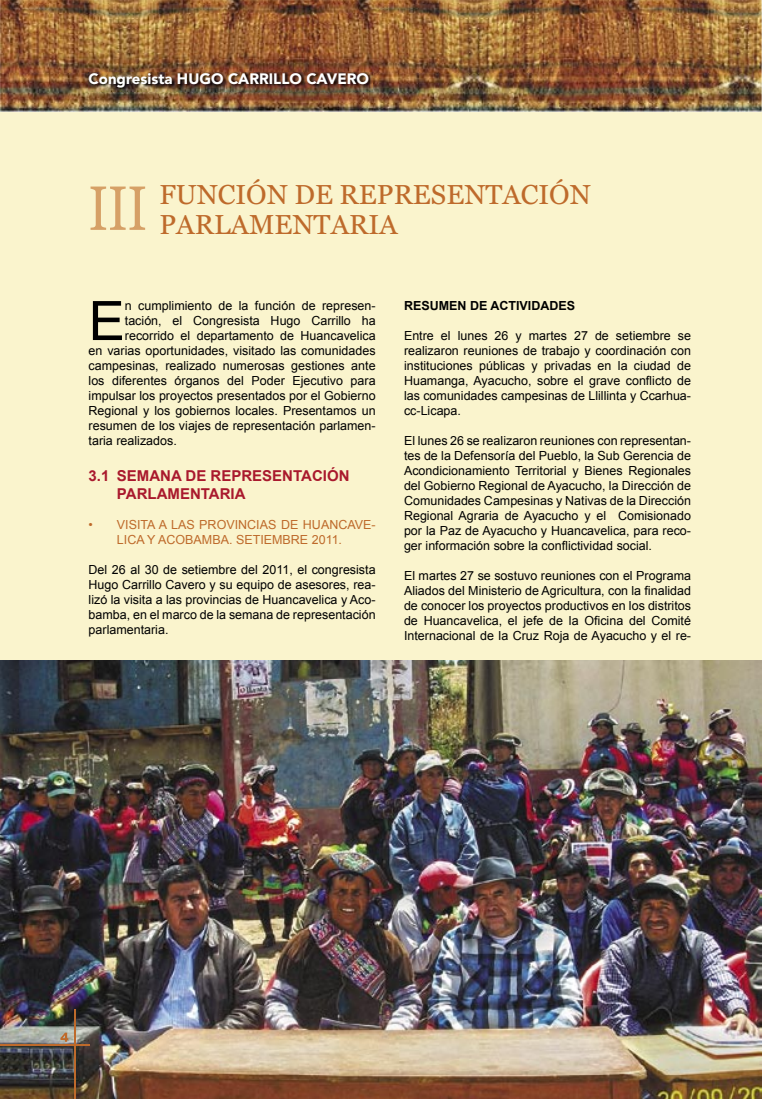
<style>
.page{position:relative;width:762px;height:1099px;background:#fff}
.page>*{position:absolute;margin:0;border:0;box-sizing:border-box;transform-origin:0 0}
.t1{font:62.5px "Georgia";color:#d6a066;scale:.8 1}
.t2{font:54.38px "Arial";color:#000}
.t3{font:27.5px "Georgia";color:#be6a2b}
.t4{font:700 15px/18px "Arial";color:#a9192d}
.t5{font:900 15px "Avenir";color:#fff}
.t6{font:12.5px/15px "Arial";color:#000;text-align:justify}
.t7{font:12.5px/15px "Arial";color:#be6a2b;text-align:center}
.t8{font:700 12.5px "Arial";color:#000}
</style>
<div class="page">
<div style="left:0;top:12px;width:762px;height:1086px;background:#faf4cd"></div>
<img style="left:0;top:0;width:761px;height:112px">
<img style="left:88px;top:72px;width:285px;height:20px">
<img style="left:0;top:660px;width:761px;height:438px">
<hr style="left:74px;top:1009px;width:1px;height:89px;background:#be6a2b">
<hr style="left:0;top:1044px;width:89px;height:1px;background:#be6a2b">
<svg style="left:60px;top:1032px;width:8px;height:9px"></svg>
<p class="t5" style="left:89px;top:70px;width:282px">Congresista HUGO CARRILLO CAVERO</p>
<h1 class="t1" style="left:89px;top:173px;width:75px">III</h1>
<h3 class="t3" style="left:159px;top:179px;width:433px">FUNCIÓN DE REPRESENTACIÓN</h3>
<h3 class="t3" style="left:159px;top:209px;width:240px">PARLAMENTARIA</h3>
<h2 class="t2" style="left:89px;top:290px;width:38px">E</h2>
<p class="t6" style="left:125px;top:298px;width:252px">n cumplimiento de la función de represen-</p>
<p class="t6" style="left:125px;top:313px;width:252px">tación, el Congresista Hugo Carrillo ha</p>
<p class="t6" style="left:125px;top:328px;width:252px">recorrido el departamento de Huancavelica</p>
<p class="t6" style="left:89px;top:343px;width:288px">en varias oportunidades, visitado las comunidades</p>
<p class="t6" style="left:89px;top:358px;width:288px">campesinas, realizado numerosas gestiones ante</p>
<p class="t6" style="left:89px;top:373px;width:288px">los diferentes órganos del Poder Ejecutivo para</p>
<p class="t6" style="left:89px;top:388px;width:288px">impulsar los proyectos presentados por el Gobierno</p>
<p class="t6" style="left:89px;top:403px;width:288px">Regional y los gobiernos locales. Presentamos un</p>
<p class="t6" style="left:89px;top:418px;width:288px">resumen de los viajes de representación parlamen-</p>
<p class="t6" style="left:89px;top:433px;width:90px">taria realizados.</p>
<p class="t4" style="left:117px;top:467px;width:234px;text-indent:-28px">3.1 SEMANA DE REPRESENTACIÓN<br>PARLAMENTARIA</p>
<p class="t7" style="left:89px;top:517px;width:288px">• VISITA A LAS PROVINCIAS DE HUANCAVE-<br>LICA Y ACOBAMBA. SETIEMBRE 2011.</p>
<p class="t6" style="left:89px;top:562px;width:289px">Del 26 al 30 de setiembre del 2011, el congresista Hugo Carrillo Cavero y su equipo de asesores, rea&shy;lizó la visita a las provincias de Huancavelica y Aco&shy;bamba, en el marco de la semana de representación parlamentaria.</p>
<p class="t8" style="left:404px;top:298px;width:173px">RESUMEN DE ACTIVIDADES</p>
<p class="t6" style="left:404px;top:328px;width:289px">Entre el lunes 26 y martes 27 de setiembre se realizaron reuniones de trabajo y coordinación con instituciones públicas y privadas en la ciudad de Huamanga, Ayacucho, sobre el grave conflicto de las comunidades campesinas de Llillinta y Ccarhua&shy;cc-Licapa.</p>
<p class="t6" style="left:404px;top:433px;width:288px">El lunes 26 se realizaron reuniones con representan&shy;tes de la Defensoría del Pueblo, la Sub Gerencia de Acondicionamiento Territorial y Bienes Regionales del Gobierno Regional de Ayacucho, la Dirección de Comunidades Campesinas y Nativas de la Dirección Regional Agraria de Ayacucho y el Comisionado por la Paz de Ayacucho y Huancavelica, para reco&shy;ger información sobre la conflictividad social.</p>
<p class="t6" style="left:404px;top:568px;width:289px">El martes 27 se sostuvo reuniones con el Programa Aliados del Ministerio de Agricultura, con la finalidad de conocer los proyectos productivos en los distritos de Huancavelica, el jefe de la Oficina del Comité Internacional de la Cruz Roja de Ayacucho y el re-</p>
</div>
